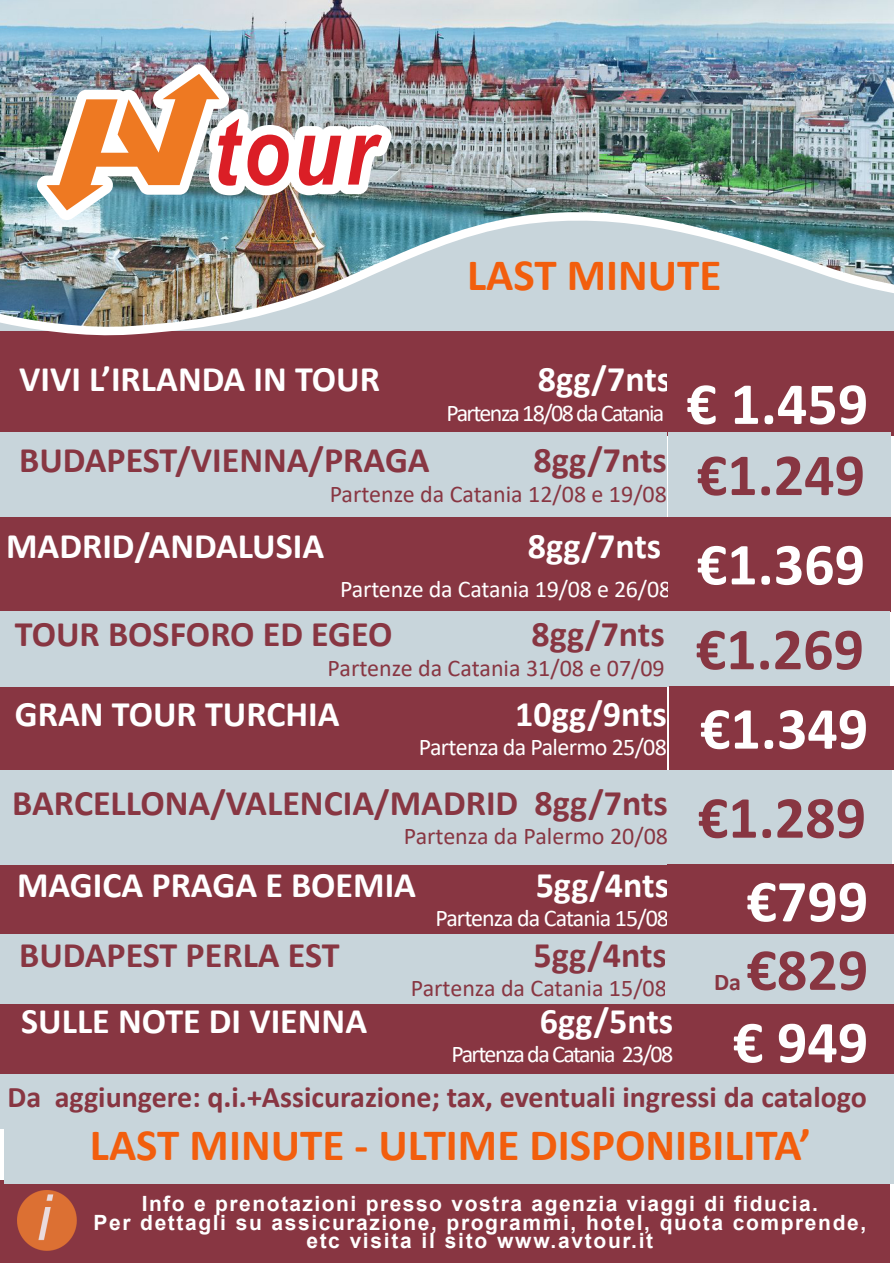
<style>
.page{position:relative;width:894px;height:1263px;background:#fff}
.page>*{position:absolute;margin:0;border:0;box-sizing:border-box;transform-origin:0 0}
.t1{font:700 60px "Calibri";color:#fff}
.t2{font:700 60px "Calibri";color:#883642}
.t3{font:700 45px "Calibri";color:#f25e0d}
.t4{font:700 36px "Calibri";color:#fff}
.t5{font:700 36px "Calibri";color:#883642}
.t6{font:700 30px "Calibri";color:#883642}
.t7{font:24px "Calibri";color:#883642}
.t8{font:24px "Calibri";letter-spacing:-.065em;color:#fff}
.t9{font:24px "Calibri";letter-spacing:-.04em;color:#fff}
.t10{font:24px "Calibri";letter-spacing:-.01em;color:#fff}
.t11{font:700 24px "Calibri";color:#883642}
.t12{font:700 21px/18.9px "Arial";letter-spacing:.075em;color:#fff;text-align:center}
</style>
<div class="page">
<div style="left:0;top:1181px;width:889px;height:82px;background:#883642"></div>
<div style="left:0;top:1004px;width:673px;height:70px;background:#883642"></div>
<div style="left:673px;top:1004px;width:220px;height:70px;background:#883642"></div>
<div style="left:0;top:331px;width:671px;height:101px;background:#883642"></div>
<div style="left:666px;top:331px;width:227px;height:105px;background:#883642"></div>
<img style="left:0;top:0;width:893px;height:336px">
<div style="left:0;top:1074px;width:893px;height:55px;background:#c8d5db"></div>
<div style="left:4px;top:1129px;width:889px;height:54px;background:#c8d5db"></div>
<div style="left:424px;top:259px;width:339px;height:72px;background:#c8d5db"></div>
<img style="left:37px;top:63px;width:355px;height:157px">
<img style="left:17px;top:1191px;width:60px;height:59px">
<div style="left:0;top:432px;width:666px;height:85px;background:#c8d5db"></div>
<div style="left:0;top:517px;width:671px;height:96px;background:#883642"></div>
<div style="left:0;top:686px;width:666px;height:84px;background:#883642"></div>
<div style="left:0;top:770px;width:667px;height:94px;background:#c8d5db"></div>
<div style="left:0;top:864px;width:668px;height:70px;background:#883642"></div>
<div style="left:0;top:934px;width:666px;height:70px;background:#c8d5db"></div>
<div style="left:0;top:611px;width:664px;height:75px;background:#c8d5db"></div>
<div style="left:667px;top:432px;width:223px;height:85px;background:#c8d5db"></div>
<div style="left:667px;top:517px;width:223px;height:94px;background:#883642"></div>
<div style="left:664px;top:611px;width:225px;height:75px;background:#c8d5db"></div>
<div style="left:668px;top:686px;width:225px;height:84px;background:#883642"></div>
<div style="left:666px;top:770px;width:225px;height:94px;background:#c8d5db"></div>
<div style="left:666px;top:864px;width:227px;height:73px;background:#883642"></div>
<div style="left:664px;top:934px;width:229px;height:70px;background:#c8d5db"></div>
<h2 class="t3" style="left:467px;top:256px;width:256px">LAST MINUTE</h2>
<h3 class="t4" style="left:19px;top:364px;width:362px">VIVI L’IRLANDA IN TOUR</h3>
<h3 class="t4" style="left:537px;top:364px;width:135px">8gg/7nts</h3>
<p class="t8" style="left:446px;top:402px;width:219px">Partenza 18/08 da Catania</p>
<h3 class="t5" style="left:19px;top:445px;width:412px">BUDAPEST/VIENNA/PRAGA</h3>
<h3 class="t5" style="left:533px;top:445px;width:135px">8gg/7nts</h3>
<p class="t7" style="left:329px;top:483px;width:338px">Partenze da Catania 12/08 e 19/08</p>
<h3 class="t4" style="left:6px;top:530px;width:319px">MADRID/ANDALUSIA</h3>
<h3 class="t4" style="left:527px;top:530px;width:135px">8gg/7nts</h3>
<p class="t10" style="left:340px;top:579px;width:332px">Partenze da Catania 19/08 e 26/08</p>
<h3 class="t5" style="left:15px;top:619px;width:379px">TOUR BOSFORO ED EGEO</h3>
<h3 class="t5" style="left:531px;top:619px;width:135px">8gg/7nts</h3>
<p class="t7" style="left:327px;top:658px;width:338px">Partenze da Catania 31/08 e 07/09</p>
<h3 class="t4" style="left:15px;top:699px;width:326px">GRAN TOUR TURCHIA</h3>
<h3 class="t4" style="left:515px;top:699px;width:153px">10gg/9nts</h3>
<p class="t9" style="left:418px;top:737px;width:249px">Partenza da Palermo 25/08</p>
<h3 class="t5" style="left:12px;top:788px;width:657px">BARCELLONA/VALENCIA/MADRID 8gg/7nts</h3>
<p class="t7" style="left:403px;top:826px;width:265px">Partenza da Palermo 20/08</p>
<h3 class="t4" style="left:17px;top:870px;width:400px">MAGICA PRAGA E BOEMIA</h3>
<h3 class="t4" style="left:535px;top:870px;width:135px">5gg/4nts</h3>
<p class="t9" style="left:435px;top:908px;width:235px">Partenza da Catania 15/08</p>
<h3 class="t5" style="left:19px;top:940px;width:322px">BUDAPEST PERLA EST</h3>
<h3 class="t5" style="left:533px;top:940px;width:135px">5gg/4nts</h3>
<p class="t7" style="left:410px;top:978px;width:257px">Partenza da Catania 15/08</p>
<h3 class="t4" style="left:21px;top:1006px;width:347px">SULLE NOTE DI VIENNA</h3>
<h3 class="t4" style="left:539px;top:1006px;width:135px">6gg/5nts</h3>
<p class="t8" style="left:451px;top:1044px;width:223px">Partenza da Catania 23/08</p>
<h1 class="t1" style="left:686px;top:379px;width:183px">€ 1.459</h1>
<h1 class="t2" style="left:696px;top:450px;width:170px">€1.249</h1>
<h1 class="t1" style="left:696px;top:539px;width:170px">€1.369</h1>
<h1 class="t2" style="left:695px;top:624px;width:170px">€1.269</h1>
<h1 class="t1" style="left:699px;top:704px;width:170px">€1.349</h1>
<h1 class="t2" style="left:697px;top:793px;width:170px">€1.289</h1>
<h1 class="t1" style="left:746px;top:876px;width:123px">€799</h1>
<h1 class="t2" style="left:746px;top:945px;width:123px">€829</h1>
<p class="t11" style="left:713px;top:972px;width:28px">Da</p>
<h1 class="t1" style="left:732px;top:1017px;width:137px">€ 949</h1>
<h3 class="t6" style="left:7px;top:1084px;width:860px">Da aggiungere: q.i.+Assicurazione; tax, eventuali ingressi da catalogo</h3>
<h2 class="t3" style="left:90px;top:1126px;width:722px">LAST MINUTE - ULTIME DISPONIBILITA’</h2>
<p class="t12" style="left:93px;top:1196px;width:773px">Info e prenotazioni presso vostra agenzia viaggi di fiducia.<br>Per dettagli su assicurazione, programmi, hotel, quota comprende, etc visita il sito www.avtour.it</p>
</div>
